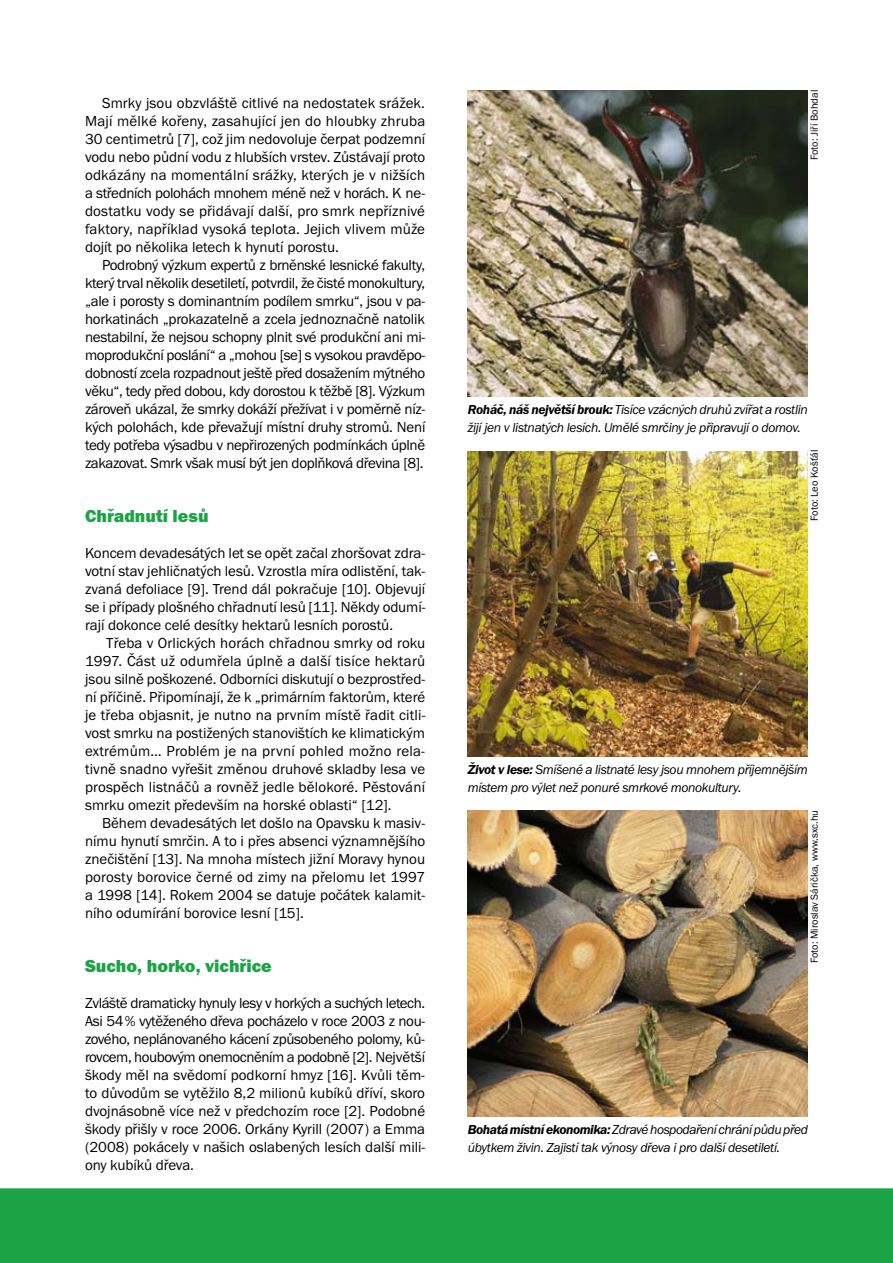
<style>
.page{position:relative;width:893px;height:1263px;background:#fff}
.page>*{position:absolute;margin:0;border:0;box-sizing:border-box;transform-origin:0 0}
.t1{font:18px "Franklin Got Itc TOT Hea";color:#1ca345}
.t2{font:15px/18px "Franklin Got Itc TOT Boo";color:#000;text-align:justify}
.t3{font:13.5px/18px "Franklin Got Itc TOT Boo Ita";letter-spacing:-.025em;color:#000}
.t4{font:10.5px "Franklin Got Itc TOT Boo";color:#000}
.s1{font-family:"Franklin Got Itc TOT Dem Ita"}
</style>
<div class="page">
<div style="left:0;top:1188px;width:893px;height:75px;background:#1ca345"></div>
<img style="left:468px;top:90px;width:340px;height:306px">
<img style="left:468px;top:810px;width:340px;height:306px">
<img style="left:468px;top:452px;width:340px;height:304px">
<p class="t2" style="left:85px;top:94px;width:342px;text-indent:17px">Smrky jsou obzvláště citlivé na nedostatek srážek.<br>Mají mělké kořeny, zasahující jen do hloubky zhruba 30 centimetrů [7], což jim nedovoluje čerpat podzemní vodu nebo půdní vodu z hlubších vrstev. Zůstávají proto odkázány na momentální srážky, kterých je v nižších a středních polohách mnohem méně než v horách. K ne&shy;dostatku vody se přidávají další, pro smrk nepříznivé faktory, například vysoká teplota. Jejich vlivem může dojít po několika letech k hynutí porostu.</p>
<p class="t2" style="left:85px;top:256px;width:342px;text-indent:17px">Podrobný výzkum expertů z brněnské lesnické fakulty, který trval několik desetiletí, potvrdil, že čisté monokultury, „ale i porosty s dominantním podílem smrku“, jsou v pa&shy;horkatinách „prokazatelně a zcela jednoznačně natolik nestabilní, že nejsou schopny plnit své produkční ani mi&shy;moprodukční poslání“ a „mohou [se] s vysokou pravděpo&shy;dobností zcela rozpadnout ještě před dosažením mýtného věku“, tedy před dobou, kdy dorostou k těžbě [8]. Výzkum zároveň ukázal, že smrky dokáží přežívat i v poměrně níz&shy;kých polohách, kde převažují místní druhy stromů. Není tedy potřeba výsadbu v nepřirozených podmínkách úplně zakazovat. Smrk však musí být jen doplňková dřevina [8].</p>
<p class="t1" style="left:85px;top:506px;width:125px">Chřadnutí lesů</p>
<p class="t2" style="left:85px;top:544px;width:342px">Koncem devadesátých let se opět začal zhoršovat zdra&shy;votní stav jehličnatých lesů. Vzrostla míra odlistění, tak&shy;zvaná defoliace [9]. Trend dál pokračuje [10]. Objevují se i případy plošného chřadnutí lesů [11]. Někdy odumí&shy;rají dokonce celé desítky hektarů lesních porostů.</p>
<p class="t2" style="left:85px;top:634px;width:342px;text-indent:21px">Třeba v Orlických horách chřadnou smrky od roku 1997. Část už odumřela úplně a další tisíce hektarů jsou silně poškozené. Odborníci diskutují o bezprostřed&shy;ní příčině. Připomínají, že k „primárním faktorům, které je třeba objasnit, je nutno na prvním místě řadit citli&shy;vost smrku na postižených stanovištích ke klimatickým extrémům… Problém je na první pohled možno rela&shy;tivně snadno vyřešit změnou druhové skladby lesa ve prospěch listnáčů a rovněž jedle bělokoré. Pěstování smrku omezit především na horské oblasti“ [12].</p>
<p class="t2" style="left:85px;top:814px;width:342px;text-indent:17px">Během devadesátých let došlo na Opavsku k masiv&shy;nímu hynutí smrčin. A to i přes absenci významnějšího znečištění [13]. Na mnoha místech jižní Moravy hynou porosty borovice černé od zimy na přelomu let 1997 a 1998 [14]. Rokem 2004 se datuje počátek kalamit&shy;ního odumírání borovice lesní [15].</p>
<p class="t1" style="left:85px;top:956px;width:188px">Sucho, horko, vichřice</p>
<p class="t2" style="left:85px;top:994px;width:342px">Zvláště dramaticky hynuly lesy v horkých a suchých letech.<br>Asi 54% vytěženého dřeva pocházelo v roce 2003 z nou&shy;zového, neplánovaného kácení způsobeného polomy, ků&shy;rovcem, houbovým onemocněním a podobně [2]. Největší škody měl na svědomí podkorní hmyz [16]. Kvůli těm&shy;to důvodům se vytěžilo 8,2 milionů kubíků dříví, skoro dvojnásobně více než v předchozím roce [2]. Podobné škody přišly v roce 2006. Orkány Kyrill (2007) a Emma (2008) pokácely v našich oslabených lesích další mili&shy;ony kubíků dřeva.</p>
<p class="t4" style="left:809px;top:160px;width:72px;rotate:-90deg">Foto: Jiří Bohdal</p>
<p class="t3" style="left:468px;top:401px;width:342px"><span class="s1">Roháč, náš největší brouk:</span> Tisíce vzácných druhů zvířat a rostlin žijí jen v listnatých lesích. Umělé smrčiny je připravují o domov.</p>
<p class="t4" style="left:809px;top:521px;width:72px;rotate:-90deg">Foto: Leo Košťál</p>
<p class="t3" style="left:468px;top:761px;width:342px"><span class="s1">Život v lese:</span> Smíšené a listnaté lesy jsou mnohem příjemnějším místem pro výlet než ponuré smrkové monokultury.</p>
<p class="t4" style="left:809px;top:963px;width:155px;rotate:-90deg">Foto: Miroslav Sárička, www.sxc.hu</p>
<p class="t3" style="left:468px;top:1121px;width:342px"><span class="s1">Bohatá místní ekonomika:</span> Zdravé hospodaření chrání půdu před úbytkem živin. Zajistí tak výnosy dřeva i pro další desetiletí.</p>
</div>
